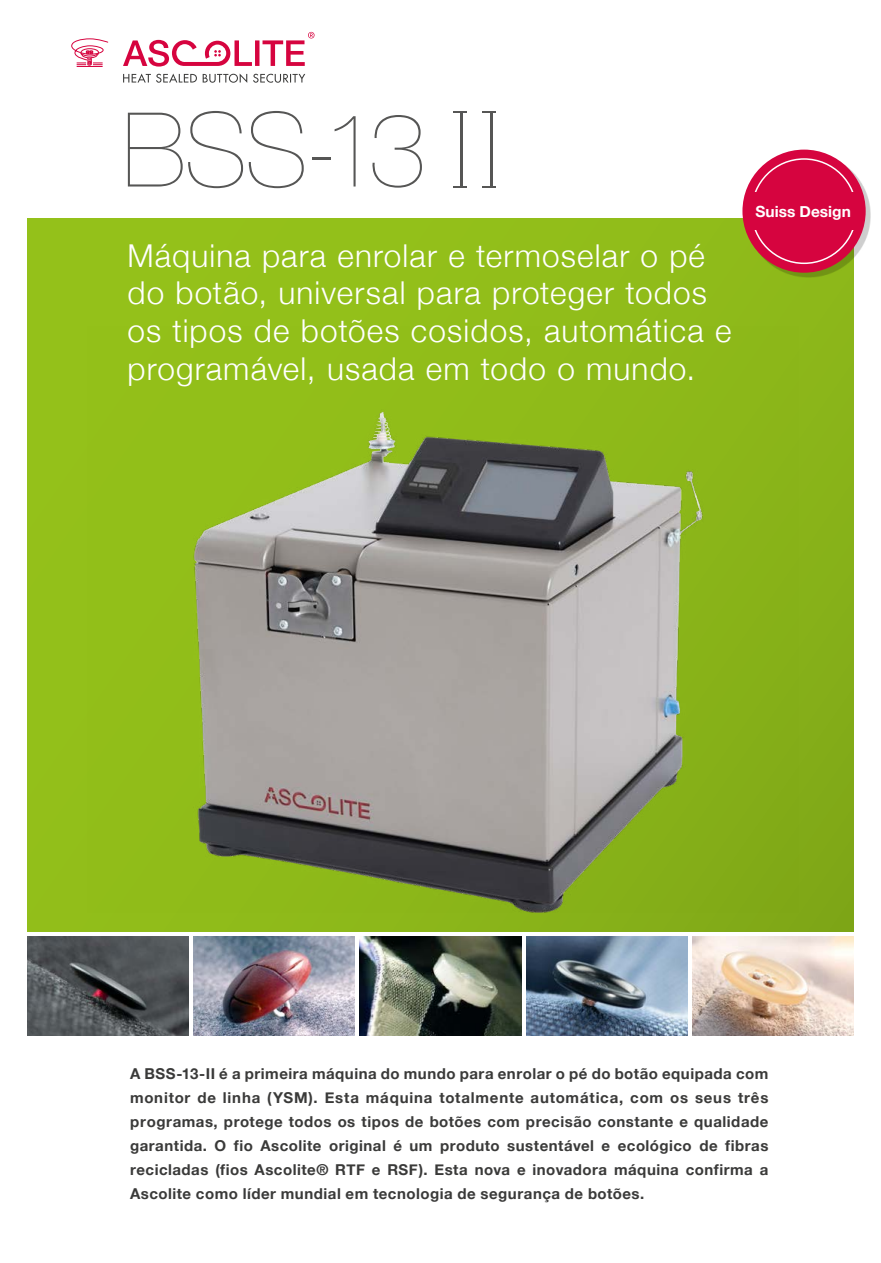
<style>
.page{position:relative;width:881px;height:1263px;background:#fff}
.page>*{position:absolute;margin:0;border:0;box-sizing:border-box;transform-origin:0 0}
.t1{font:200 103.35px "Helvetica Neue";color:#565655}
.t2{font:300 31.5px/37.8px "Helvetica Neue";letter-spacing:.035em;color:#fff}
.t3{font:700 15.45px "Helvetica Neue";color:#fff}
.t4{font:700 15px/24px "Helvetica Neue";letter-spacing:.035em;color:#3a3a39;text-align:justify}
</style>
<div class="page">
<div style="left:28px;top:219px;width:825px;height:712px;background:linear-gradient(to right,#96c31a,#8ab519)"></div>
<img style="left:87px;top:327px;width:711px;height:585px">
<svg style="left:123px;top:32px;width:191px;height:35px"></svg>
<svg style="left:123px;top:74px;width:182px;height:9px"></svg>
<svg style="left:71px;top:38px;width:37px;height:29px"></svg>
<div style="left:746px;top:154px;width:124px;height:124px;background:#000;opacity:.2"></div>
<div style="left:742px;top:150px;width:123px;height:123px;background:#d6043f;border-radius:50%"></div>
<svg style="left:482px;top:186px;width:14px;height:2px"></svg>
<svg style="left:453px;top:186px;width:13px;height:2px"></svg>
<svg style="left:453px;top:111px;width:13px;height:2px"></svg>
<svg style="left:482px;top:111px;width:14px;height:2px"></svg>
<img style="left:526px;top:936px;width:161px;height:99px">
<img style="left:194px;top:936px;width:161px;height:99px">
<img style="left:360px;top:936px;width:161px;height:99px">
<img style="left:28px;top:936px;width:161px;height:99px">
<img style="left:692px;top:936px;width:161px;height:99px">
<h1 class="t1" style="left:123px;top:90px;width:376px">BSS-13 I I</h1>
<h2 class="t2" style="left:127px;top:236px;width:605px">Máquina para enrolar e termoselar o pé do botão, universal para proteger todos os tipos de botões cosidos, automática e programável, usada em todo o mundo.</h2>
<p class="t3" style="left:755px;top:202px;width:97px">Suiss Design</p>
<p class="t4" style="left:130px;top:1061px;width:639px">A BSS-13-II é a primeira máquina do mundo para enrolar o pé do botão equipada com monitor de linha (YSM). Esta máquina totalmente automática, com os seus três programas, protege todos os tipos de botões com precisão constante e qualidade garantida. O fio Ascolite original é um produto sustentável e ecológico de fibras recicladas (fios Ascolite® RTF e RSF). Esta nova e inovadora máquina confirma a Ascolite como líder mundial em tecnologia de segurança de botões.</p>
</div>
